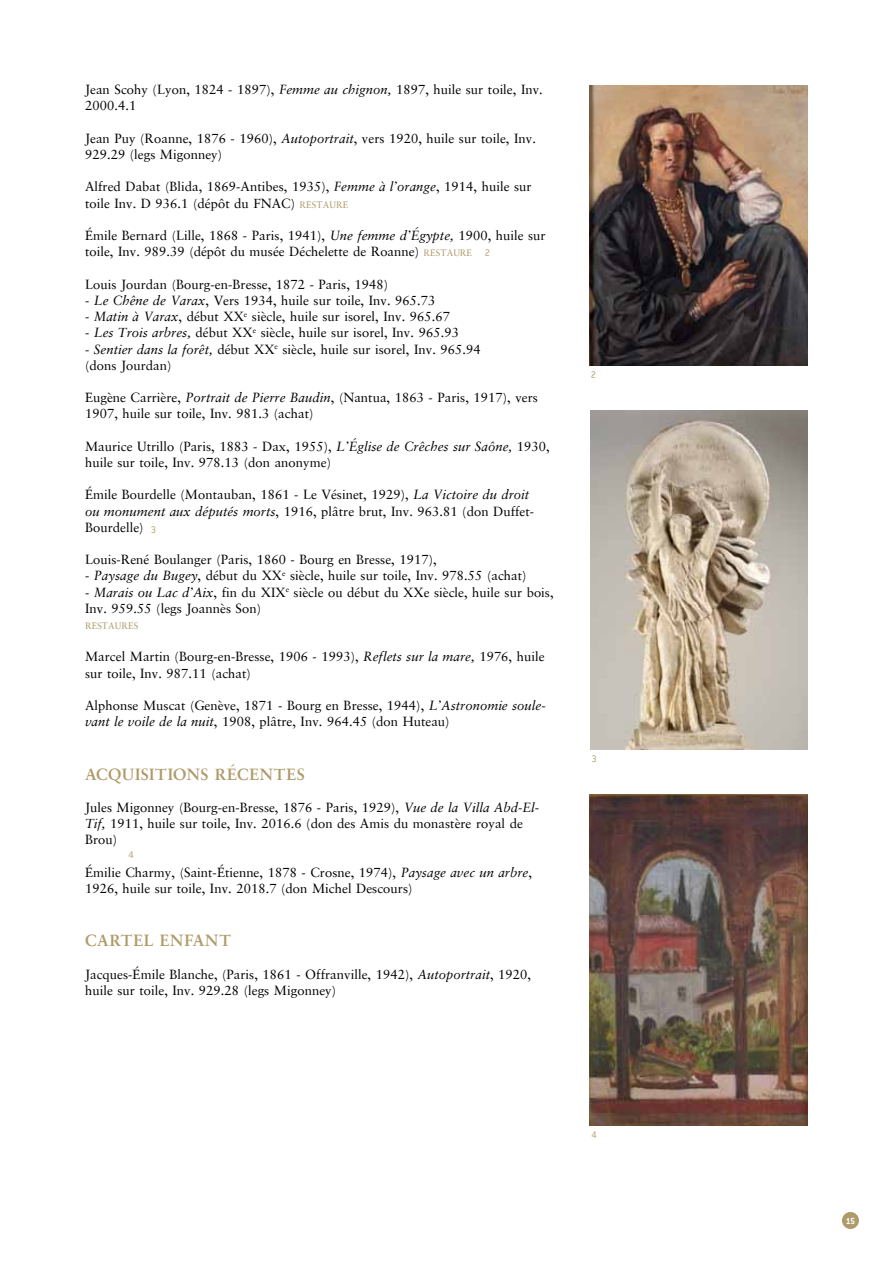
<style>
.page{position:relative;width:893px;height:1263px;background:#fff}
.page>*{position:absolute;margin:0;border:0;box-sizing:border-box;transform-origin:0 0}
.t1{font:700 16.5px "Sabon";letter-spacing:.035em;color:#af9a69}
.t2{font:13.5px/16.2px "Sabon";color:#000}
.t3{font:300 10.5px "Conduit ITC Std";color:#af9a69}
.t4{font:700 9.75px "Conduit ITC Std";color:#fff}
.t5{font:9.45px "Sabon";color:#af9a69}
.s1{font-style:italic}
.s2{font-size:9.45px;color:#af9a69}
</style>
<div class="page">
<div style="left:842px;top:1212px;width:17px;height:17px;background:#af9a69;border-radius:50%"></div>
<img style="left:590px;top:85px;width:217px;height:281px">
<img style="left:591px;top:410px;width:217px;height:339px">
<img style="left:590px;top:795px;width:218px;height:331px">
<p class="t2" style="left:85px;top:81px;width:459px">Jean Scohy (Lyon, 1824 - 1897), <span class="s1">Femme au chignon,</span> 1897, huile sur toile, Inv.<br>2000.4.1</p>
<p class="t2" style="left:85px;top:130px;width:452px">Jean Puy (Roanne, 1876 - 1960), <span class="s1">Autoportrait</span>, vers 1920, huile sur toile, Inv.<br>929.29 (legs Migonney)</p>
<p class="t2" style="left:85px;top:179px;width:448px">Alfred Dabat (Blida, 1869-Antibes, 1935), <span class="s1">Femme à l’orange</span>, 1914, huile sur toile Inv. D 936.1 (dépôt du FNAC) <span class="s2">RESTAURE</span></p>
<p class="t2" style="left:85px;top:227px;width:462px">Émile Bernard (Lille, 1868 - Paris, 1941), <span class="s1">Une femme d’Égypte,</span> 1900, huile sur toile, Inv. 989.39 (dépôt du musée Déchelette de Roanne) <span class="s2">RESTAURE</span></p>
<p class="t2" style="left:85px;top:276px;width:305px">Louis Jourdan (Bourg-en-Bresse, 1872 - Paris, 1948)</p>
<p class="t2" style="left:85px;top:292px;width:352px">- <span class="s1">Le Chêne de Varax</span>, Vers 1934, huile sur toile, Inv. 965.73</p>
<p class="t2" style="left:85px;top:308px;width:367px">- <span class="s1">Matin à Varax</span>, début XX<sup>e</sup> siècle, huile sur isorel, Inv. 965.67</p>
<p class="t2" style="left:85px;top:324px;width:375px">- <span class="s1">Les Trois arbres,</span> début XX<sup>e</sup> siècle, huile sur isorel, Inv. 965.93</p>
<p class="t2" style="left:85px;top:341px;width:397px">- <span class="s1">Sentier dans la forêt,</span> début XX<sup>e</sup> siècle, huile sur isorel, Inv. 965.94 (dons Jourdan)</p>
<p class="t2" style="left:85px;top:389px;width:454px">Eugène Carrière, <span class="s1">Portrait de Pierre Baudin</span>, (Nantua, 1863 - Paris, 1917), vers<br>1907, huile sur toile, Inv. 981.3 (achat)</p>
<p class="t2" style="left:85px;top:438px;width:466px">Maurice Utrillo (Paris, 1883 - Dax, 1955), <span class="s1">L’Église de Crêches sur Saône,</span> 1930, huile sur toile, Inv. 978.13 (don anonyme)</p>
<p class="t2" style="left:85px;top:486px;width:451px">Émile Bourdelle (Montauban, 1861 - Le Vésinet, 1929), <span class="s1">La Victoire du droit ou monument aux députés morts</span>, 1916, plâtre brut, Inv. 963.81 (don Duffet-<br>Bourdelle)</p>
<p class="t2" style="left:85px;top:551px;width:353px">Louis-René Boulanger (Paris, 1860 - Bourg en Bresse, 1917),</p>
<p class="t2" style="left:85px;top:567px;width:443px">- <span class="s1">Paysage du Bugey</span>, début du XX<sup>e</sup> siècle, huile sur toile, Inv. 978.55 (achat)</p>
<p class="t2" style="left:85px;top:584px;width:470px">- <span class="s1">Marais ou Lac d’Aix</span>, fin du XIX<sup>e</sup> siècle ou début du XXe siècle, huile sur bois,<br>Inv. 959.55 (legs Joannès Son)</p>
<p class="t5" style="left:85px;top:620px;width:55px">RESTAURES</p>
<p class="t2" style="left:85px;top:648px;width:461px">Marcel Martin (Bourg-en-Bresse, 1906 - 1993), <span class="s1">Reflets sur la mare,</span> 1976, huile sur toile, Inv. 987.11 (achat)</p>
<p class="t2" style="left:85px;top:697px;width:462px">Alphonse Muscat (Genève, 1871 - Bourg en Bresse, 1944), <span class="s1">L’Astronomie soule&shy;vant le voile de la nuit</span>, 1908, plâtre, Inv. 964.45 (don Huteau)</p>
<p class="t1" style="left:85px;top:764px;width:221px">ACQUISITIONS RÉCENTES</p>
<p class="t2" style="left:85px;top:799px;width:456px">Jules Migonney (Bourg-en-Bresse, 1876 - Paris, 1929), <span class="s1">Vue de la Villa Abd-El-<br>Tif,</span> 1911, huile sur toile, Inv. 2016.6 (don des Amis du monastère royal de<br>Brou)</p>
<p class="t2" style="left:85px;top:864px;width:449px">Émilie Charmy, (Saint-Étienne, 1878 - Crosne, 1974), <span class="s1">Paysage avec un arbre</span>,<br>1926, huile sur toile, Inv. 2018.7 (don Michel Descours)</p>
<p class="t1" style="left:85px;top:931px;width:147px">CARTEL ENFANT</p>
<p class="t2" style="left:85px;top:966px;width:448px">Jacques-Émile Blanche, (Paris, 1861 - Offranville, 1942), <span class="s1">Autoportrait</span>, 1920, huile sur toile, Inv. 929.28 (legs Migonney)</p>
<p class="t3" style="left:485px;top:246px;width:7px">2</p>
<p class="t3" style="left:151px;top:523px;width:7px">3</p>
<p class="t3" style="left:128px;top:849px;width:7px">4</p>
<p class="t3" style="left:591px;top:368px;width:7px">2</p>
<p class="t3" style="left:591px;top:752px;width:7px">3</p>
<p class="t3" style="left:591px;top:1128px;width:7px">4</p>
<p class="t4" style="left:846px;top:1214px;width:11px">15</p>
</div>
